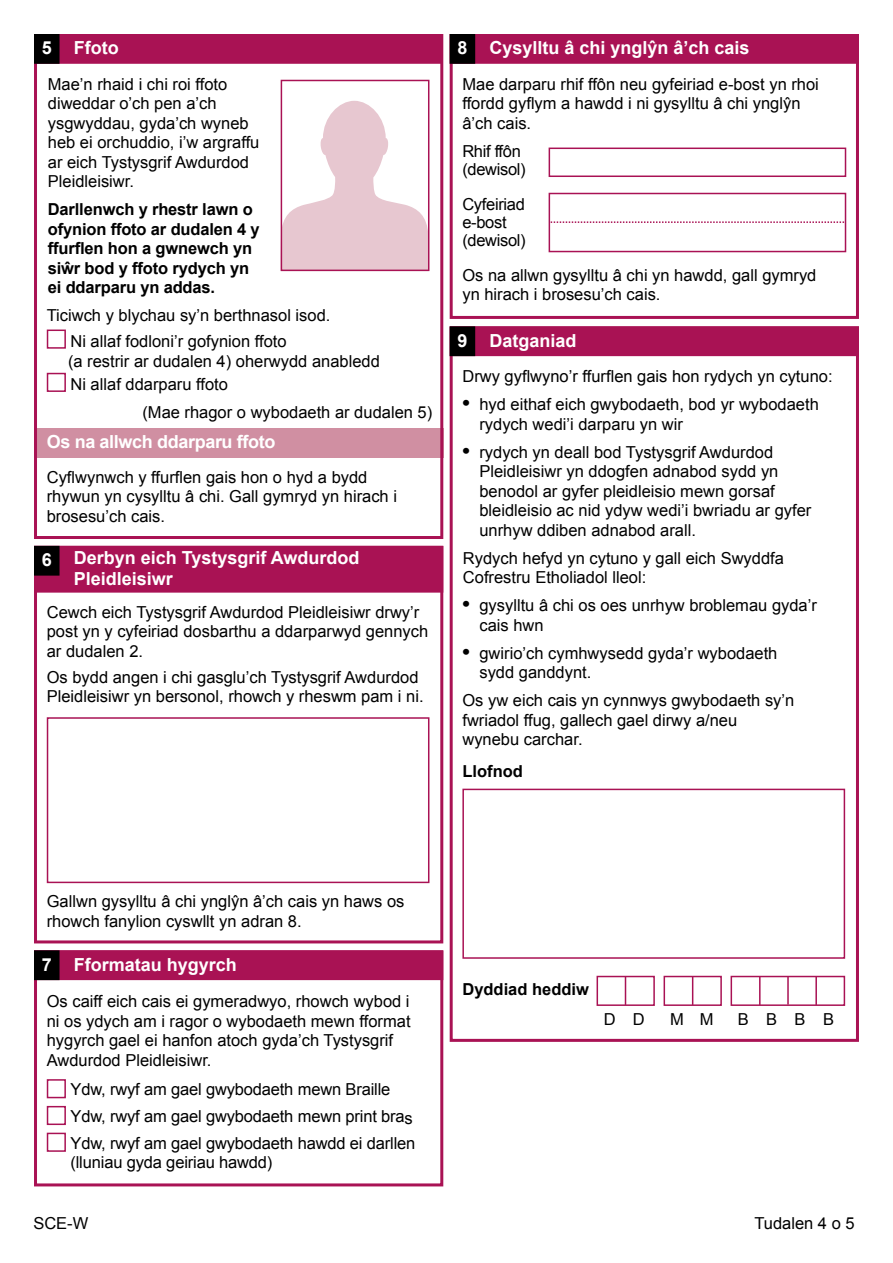
<style>
.page{position:relative;width:893px;height:1263px;background:#fff}
.page>*{position:absolute;margin:0;border:0;box-sizing:border-box;transform-origin:0 0}
.t1{font:700 18px/21px "Arial";color:#fff}
.t2{font:700 18px "Arial";letter-spacing:-.02em;color:#fff}
.t3{font:16.5px/19.5px "Arial";color:#000}
.t4{font:700 16.5px/19.5px "Arial";letter-spacing:-.01em;color:#000}
.t5{font:16.5px/18px "Arial";letter-spacing:-.02em;color:#000}
.s1{font-weight:700;font-size:21px}
</style>
<div class="page">
<div style="left:34px;top:950px;width:409px;height:236px;border:3px solid #a91254"></div>
<div style="left:35px;top:951px;width:408px;height:28px;background:#a91254"></div>
<div style="left:34px;top:950px;width:409px;height:30px;border:2px solid #a91254"></div>
<div style="left:47px;top:1079px;width:19px;height:19px;border:2px solid #a91254"></div>
<div style="left:47px;top:1106px;width:19px;height:19px;border:2px solid #a91254"></div>
<div style="left:47px;top:1133px;width:19px;height:19px;border:2px solid #a91254"></div>
<div style="left:35px;top:951px;width:24px;height:28px;background:#000"></div>
<div style="left:34px;top:950px;width:26px;height:30px;border:2px solid #000"></div>
<div style="left:450px;top:326px;width:409px;height:716px;border:3px solid #a91254"></div>
<div style="left:450px;top:327px;width:408px;height:28px;background:#a91254"></div>
<div style="left:450px;top:326px;width:409px;height:30px;border:2px solid #a91254"></div>
<div style="left:462px;top:789px;width:383px;height:170px;background:#fff;border:2px solid #a91254"></div>
<div style="left:597px;top:976px;width:58px;height:30px;border:2px solid #a91254"></div>
<svg style="left:625px;top:977px;width:1px;height:28px"></svg>
<div style="left:664px;top:976px;width:58px;height:30px;border:2px solid #a91254"></div>
<svg style="left:692px;top:977px;width:1px;height:28px"></svg>
<div style="left:731px;top:976px;width:114px;height:30px;border:2px solid #a91254"></div>
<hr style="left:759px;top:977px;width:2px;height:28px;background:#a91254">
<hr style="left:787px;top:976px;width:2px;height:28px;background:#a91254">
<hr style="left:815px;top:977px;width:2px;height:28px;background:#a91254">
<div style="left:450px;top:327px;width:24px;height:28px;background:#000"></div>
<div style="left:450px;top:326px;width:25px;height:30px;border:2px solid #000"></div>
<div style="left:450px;top:34px;width:409px;height:285px;border:3px solid #a91254"></div>
<div style="left:450px;top:35px;width:408px;height:28px;background:#a91254"></div>
<div style="left:450px;top:34px;width:409px;height:30px;border:2px solid #a91254"></div>
<div style="left:450px;top:35px;width:24px;height:28px;background:#000"></div>
<div style="left:450px;top:34px;width:25px;height:30px;border:2px solid #000"></div>
<div style="left:35px;top:547px;width:408px;height:45px;background:#a91254"></div>
<div style="left:34px;top:546px;width:409px;height:47px;border:2px solid #a91254"></div>
<div style="left:34px;top:546px;width:409px;height:397px;border:3px solid #a91254"></div>
<div style="left:47px;top:717px;width:382px;height:166px;border:2px solid #a91254"></div>
<div style="left:35px;top:547px;width:24px;height:28px;background:#000"></div>
<div style="left:34px;top:546px;width:26px;height:30px;border:2px solid #000"></div>
<div style="left:549px;top:148px;width:297px;height:29px;border:2px solid #a91254"></div>
<div style="left:549px;top:193px;width:297px;height:59px;border:2px solid #a91254"></div>
<svg style="left:551px;top:221px;width:293px;height:2px"></svg>
<div style="left:34px;top:428px;width:409px;height:29px;background:#d08fa2"></div>
<div style="left:34px;top:34px;width:409px;height:505px;border:3px solid #a91254"></div>
<div style="left:35px;top:35px;width:406px;height:28px;background:#a91254"></div>
<div style="left:34px;top:34px;width:408px;height:30px;border:2px solid #a91254"></div>
<div style="left:35px;top:35px;width:24px;height:28px;background:#000"></div>
<div style="left:34px;top:34px;width:26px;height:30px;border:2px solid #000"></div>
<svg style="left:284px;top:101px;width:142px;height:167px"></svg>
<div style="left:47px;top:329px;width:19px;height:20px;border:2px solid #a91254"></div>
<div style="left:47px;top:373px;width:19px;height:19px;border:2px solid #a91254"></div>
<div style="left:281px;top:80px;width:148px;height:191px;border:2px solid #a91254"></div>
<p class="t1" style="left:42px;top:38px;width:78px">5 Ffoto</p>
<p class="t3" style="left:48px;top:75px;width:213px">Mae’n rhaid i chi roi ffoto diweddar o’ch pen a’ch ysgwyddau, gyda’ch wyneb heb ei orchuddio, i’w argraffu ar eich Tystysgrif Awdurdod<br>Pleidleisiwr.</p>
<p class="t4" style="left:48px;top:200px;width:213px">Darllenwch y rhestr lawn o ofynion ffoto ar dudalen 4 y ffurflen hon a gwnewch yn siŵr bod y ffoto rydych yn ei ddarparu yn addas.</p>
<p class="t3" style="left:70px;top:302px;width:261px;line-height:26.4px;text-indent:-24px">Ticiwch y blychau sy’n berthnasol isod.<br>Ni allaf fodloni’r gofynion ffoto</p>
<p class="t3" style="left:68px;top:349px;width:313px;line-height:23.7px">(a restrir ar dudalen 4) oherwydd anabledd<br>Ni allaf ddarparu ffoto</p>
<p class="t3" style="left:142px;top:402px;width:291px">(Mae rhagor o wybodaeth ar dudalen 5)</p>
<p class="t2" style="left:47px;top:430px;width:230px">Os na allwch ddarparu ffoto</p>
<p class="t3" style="left:47px;top:467px;width:352px">Cyflwynwch y ffurflen gais hon o hyd a bydd rhywun yn cysylltu â chi. Gall gymryd yn hirach i brosesu’ch cais.</p>
<p class="t1" style="left:74px;top:548px;width:287px">Derbyn eich Tystysgrif Awdurdod<br>Pleidleisiwr</p>
<p class="t3" style="left:47px;top:602px;width:383px">Cewch eich Tystysgrif Awdurdod Pleidleisiwr drwy’r post yn y cyfeiriad dosbarthu a ddarparwyd gennych ar dudalen 2.</p>
<p class="t3" style="left:47px;top:667px;width:378px">Os bydd angen i chi gasglu’ch Tystysgrif Awdurdod<br>Pleidleisiwr yn bersonol, rhowch y rheswm pam i ni.</p>
<p class="t1" style="left:42px;top:550px;width:12px">6</p>
<p class="t1" style="left:489px;top:38px;width:262px">Cysylltu â chi ynglŷn â’ch cais</p>
<p class="t3" style="left:462px;top:74px;width:358px">Mae darparu rhif ffôn neu gyfeiriad e-bost yn rhoi ffordd gyflym a hawdd i ni gysylltu â chi ynglŷn â’ch cais.</p>
<p class="t1" style="left:457px;top:38px;width:12px">8</p>
<p class="t5" style="left:462px;top:142px;width:65px">Rhif ffôn (dewisol)</p>
<p class="t5" style="left:462px;top:195px;width:65px">Cyfeiriad e-bost (dewisol)</p>
<p class="t3" style="left:462px;top:266px;width:355px">Os na allwn gysylltu â chi yn hawdd, gall gymryd yn hirach i brosesu’ch cais.</p>
<p class="t1" style="left:457px;top:330px;width:12px">9</p>
<p class="t1" style="left:489px;top:330px;width:89px">Datganiad</p>
<p class="t3" style="left:462px;top:367px;width:372px">Drwy gyflwyno’r ffurflen gais hon rydych yn cytuno:</p>
<p class="t3" style="left:479px;top:395px;width:341px;text-indent:-17px"><span class="s1">•</span> hyd eithaf eich gwybodaeth, bod yr wybodaeth rydych wedi’i darparu yn wir</p>
<p class="t3" style="left:479px;top:442px;width:333px;text-indent:-17px"><span class="s1">•</span> rydych yn deall bod Tystysgrif Awdurdod Pleidleisiwr yn ddogfen adnabod sydd yn benodol ar gyfer pleidleisio mewn gorsaf bleidleisio ac nid ydyw wedi’i bwriadu ar gyfer unrhyw ddiben adnabod arall.</p>
<p class="t3" style="left:463px;top:548px;width:322px">Rydych hefyd yn cytuno y gall eich Swyddfa<br>Cofrestru Etholiadol lleol:</p>
<p class="t3" style="left:479px;top:596px;width:339px;text-indent:-17px"><span class="s1">•</span> gysylltu â chi os oes unrhyw broblemau gyda’r cais hwn</p>
<p class="t3" style="left:479px;top:643px;width:300px;text-indent:-17px"><span class="s1">•</span> gwirio’ch cymhwysedd gyda’r wybodaeth sydd ganddynt.</p>
<p class="t3" style="left:462px;top:691px;width:333px">Os yw eich cais yn cynnwys gwybodaeth sy’n fwriadol ffug, gallech gael dirwy a/neu wynebu carchar.</p>
<p class="t4" style="left:462px;top:762px;width:62px">Llofnod</p>
<p class="t3" style="left:47px;top:892px;width:359px">Gallwn gysylltu â chi ynglŷn â’ch cais yn haws os rhowch fanylion cyswllt yn adran 8.</p>
<p class="t1" style="left:74px;top:954px;width:165px">Fformatau hygyrch</p>
<p class="t3" style="left:47px;top:992px;width:365px">Os caiff eich cais ei gymeradwyo, rhowch wybod i ni os ydych am i ragor o wybodaeth mewn fformat hygyrch gael ei hanfon atoch gyda’ch Tystysgrif Awdurdod Pleidleisiwr.</p>
<p class="t3" style="left:70px;top:1076px;width:346px;line-height:26.7px">Ydw, rwyf am gael gwybodaeth mewn Braille<br>Ydw, rwyf am gael gwybodaeth mewn print bras<br>Ydw, rwyf am gael gwybodaeth hawdd ei darllen</p>
<p class="t3" style="left:70px;top:1153px;width:203px">(lluniau gyda geiriau hawdd)</p>
<p class="t1" style="left:42px;top:954px;width:12px">7</p>
<p class="t4" style="left:462px;top:980px;width:128px">Dyddiad heddiw</p>
<p class="t3" style="left:604px;top:1009px;width:42px">D D</p>
<p class="t3" style="left:670px;top:1009px;width:45px">M M</p>
<p class="t3" style="left:738px;top:1009px;width:13px">B</p>
<p class="t3" style="left:823px;top:1009px;width:13px">B</p>
<p class="t3" style="left:766px;top:1009px;width:13px">B</p>
<p class="t3" style="left:795px;top:1009px;width:13px">B</p>
<p class="t3" style="left:33px;top:1214px;width:56px">SCE-W</p>
<p class="t3" style="left:754px;top:1213px;width:102px">Tudalen 4 o 5</p>
</div>
